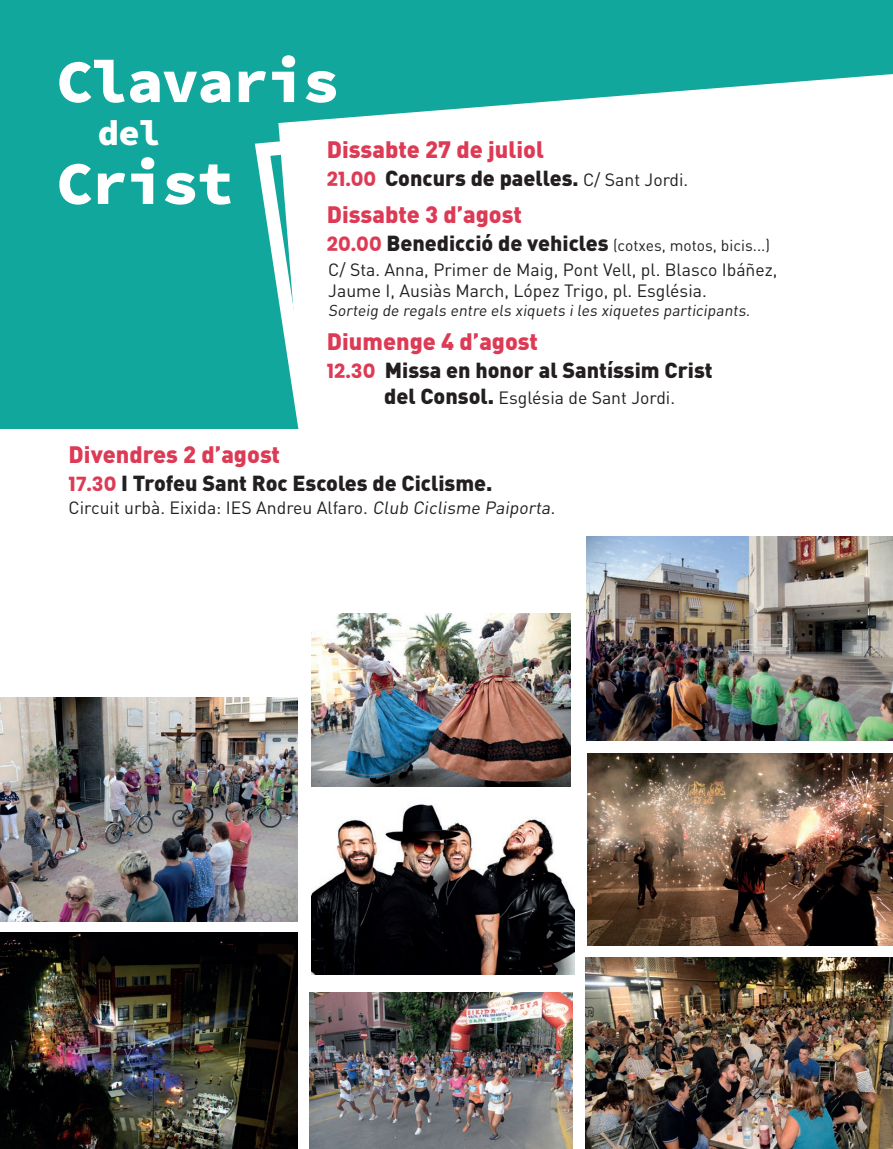
<style>
.page{position:relative;width:893px;height:1149px;background:#fff}
.page>*{position:absolute;margin:0;border:0;box-sizing:border-box;transform-origin:0 0}
.agost{font:900 60.75px "Source Code Pro";letter-spacing:-.02em;color:#fff}
.agost-2{font:900 35.77px "Source Code Pro";color:#fff}
.agost-3{font:900 23.4px "DIN Pro";color:#dd3b55}
.texto{font:900 21.6px "DIN Pro";color:#231f20}
.texto-2{font:17.55px/21.2px "DIN Pro";color:#231f20}
.texto-3{font:15.53px "DIN Pro";color:#231f20}
.s1{font-family:"Poppins";font-weight:700;font-size:19.57px;color:#dd3b55}
.s2{font-size:20.47px}
.s3{font-weight:400;font-size:17.55px}
.s4{font-weight:900;font-size:21.6px}
</style>
<div class="page">
<div style="left:0;top:0;width:893px;height:428px;background:#12a79d"></div>
<div style="left:292px;top:74px;width:601px;height:474px;background:#fff"></div>
<svg style="left:247px;top:122px;width:167px;height:383px"></svg>
<img style="left:0;top:932px;width:298px;height:216px">
<img style="left:0;top:697px;width:298px;height:223px">
<img style="left:312px;top:613px;width:259px;height:173px">
<img style="left:585px;top:957px;width:308px;height:191px">
<img style="left:310px;top:992px;width:263px;height:156px">
<img style="left:587px;top:753px;width:306px;height:191px">
<img style="left:312px;top:804px;width:262px;height:169px">
<img style="left:587px;top:536px;width:306px;height:204px">
<p class="agost" style="left:56px;top:38px;width:284px">Clavaris</p>
<p class="agost-2" style="left:98px;top:107px;width:64px">del</p>
<p class="agost" style="left:56px;top:139px;width:179px">Crist</p>
<p class="agost-3" style="left:327px;top:134px;width:219px">Dissabte 27 de juliol</p>
<p class="texto" style="left:327px;top:164px;width:363px"><span class="s1">21.00</span> Concurs de paelles<span class="s2">.</span> <span class="s3">C/ Sant Jordi.</span></p>
<p class="agost-3" style="left:327px;top:198px;width:197px">Dissabte 3 d’agost</p>
<p class="texto-3" style="left:327px;top:234px;width:445px"><span class="s1">20.00</span> <span class="s4">Benedicció de vehicles</span> (cotxes, motos, bicis...)</p>
<p class="texto-2" style="left:328px;top:258px;width:451px">C/ Sta. Anna, Primer de Maig, Pont Vell, pl. Blasco Ibáñez,<br>Jaume I, Ausiàs March, López Trigo, pl. Església.</p>
<p class="texto-3" style="left:328px;top:299px;width:426px">Sorteig de regals entre els xiquets i les xiquetes participants.</p>
<p class="agost-3" style="left:327px;top:326px;width:213px">Diumenge 4 d’agost</p>
<p class="texto" style="left:327px;top:355px;width:387px"><span class="s1">12.30</span> Missa en honor al Santíssim Crist</p>
<p class="texto-2" style="left:384px;top:386px;width:292px"><span class="s4">del Consol.</span> Església de Sant Jordi.</p>
<p class="agost-3" style="left:69px;top:438px;width:213px">Divendres 2 d’agost</p>
<p class="texto" style="left:69px;top:468px;width:425px"><span class="s1">17.30</span> I Trofeu Sant Roc Escoles de Ciclisme.</p>
<p class="texto-2" style="left:69px;top:496px;width:491px">Circuit urbà. Eixida: IES Andreu Alfaro. Club Ciclisme Paiporta.</p>
</div>
